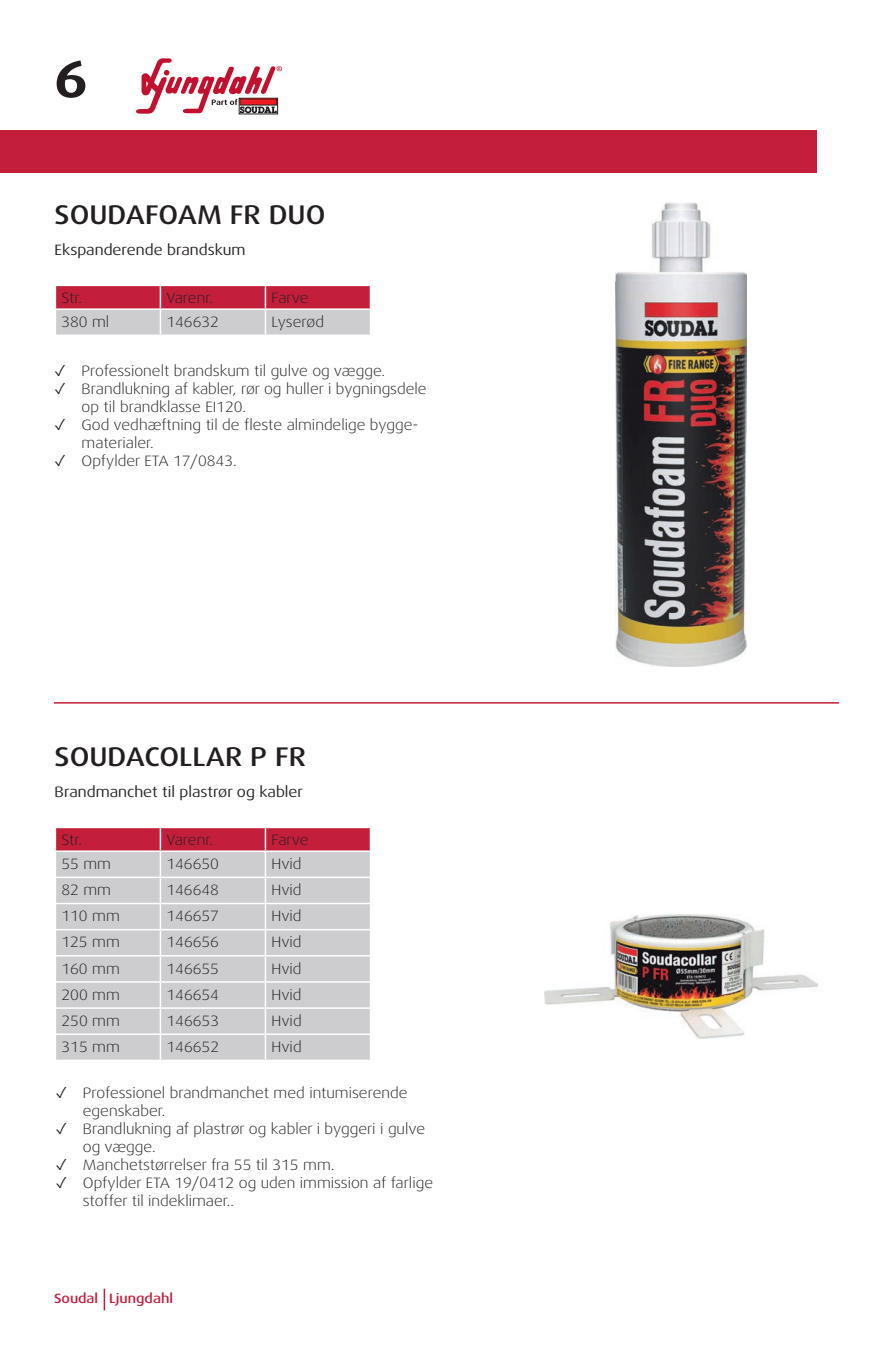
<style>
.page{position:relative;width:893px;height:1361px;background:#fff}
.page>*{position:absolute;margin:0;border:0;box-sizing:border-box;transform-origin:0 0}
.t1{font:700 expanded 52.5px "Dax Pro";color:#231f20}
.t2{font:500 expanded 27px "Dax Pro";color:#231f20}
.t3{font:300 expanded 15px/18px "Dax Pro";color:#231f20}
.t4{font:expanded 15px "Dax Pro";color:#231f20}
.t5{font:500 expanded 13.5px "Dax Pro";color:#c31f3b}
</style>
<div class="page">
<svg style="left:104px;top:1288px;width:1px;height:22px"></svg>
<svg style="left:136px;top:58px;width:146px;height:56px"></svg>
<hr style="left:54px;top:702px;width:785px;height:1px;background:#c31f3b">
<div style="left:0;top:131px;width:816px;height:42px;background:#c31f3b"></div>
<svg style="left:55px;top:285px;width:316px;height:50px;background:#cc8491"></svg>
<img style="left:615px;top:202px;width:132px;height:465px">
<svg style="left:55px;top:827px;width:316px;height:232px;background:#cfc0c4"></svg>
<img style="left:545px;top:914px;width:272px;height:124px">
<h1 class="t1" style="left:54px;top:45px;width:35px">6</h1>
<h2 class="t2" style="left:55px;top:197px;width:272px">SOUDAFOAM FR DUO</h2>
<p class="t4" style="left:55px;top:241px;width:192px">Ekspanderende brandskum</p>
<p class="t3" style="left:61px;top:289px;width:22px">Str.</p>
<p class="t3" style="left:166px;top:289px;width:48px">Varenr.</p>
<p class="t3" style="left:271px;top:289px;width:38px">Farve</p>
<p class="t3" style="left:61px;top:313px;width:49px">380 ml</p>
<p class="t3" style="left:166px;top:313px;width:54px">146632</p>
<p class="t3" style="left:271px;top:313px;width:54px">Lyserød</p>
<p class="t3" style="left:55px;top:361px;width:332px">✓ Professionelt brandskum til gulve og vægge.</p>
<p class="t3" style="left:82px;top:379px;width:346px;text-indent:-27px">✓ Brandlukning af kabler, rør og huller i bygningsdele op til brandklasse EI120.</p>
<p class="t3" style="left:82px;top:415px;width:338px;text-indent:-27px">✓ God vedhæftning til de fleste almindelige bygge&shy;materialer.</p>
<p class="t3" style="left:55px;top:451px;width:184px">✓ Opfylder ETA 17/0843.</p>
<h2 class="t2" style="left:55px;top:739px;width:253px">SOUDACOLLAR P FR</h2>
<p class="t4" style="left:55px;top:782px;width:250px">Brandmanchet til plastrør og kabler</p>
<p class="t3" style="left:61px;top:831px;width:22px">Str.</p>
<p class="t3" style="left:166px;top:831px;width:48px">Varenr.</p>
<p class="t3" style="left:271px;top:831px;width:38px">Farve</p>
<p class="t3" style="left:61px;top:855px;width:51px">55 mm</p>
<p class="t3" style="left:166px;top:855px;width:54px">146650</p>
<p class="t3" style="left:271px;top:855px;width:32px">Hvid</p>
<p class="t3" style="left:61px;top:881px;width:51px">82 mm</p>
<p class="t3" style="left:166px;top:881px;width:54px">146648</p>
<p class="t3" style="left:271px;top:881px;width:32px">Hvid</p>
<p class="t3" style="left:61px;top:907px;width:60px">110 mm</p>
<p class="t3" style="left:166px;top:907px;width:54px">146657</p>
<p class="t3" style="left:271px;top:907px;width:32px">Hvid</p>
<p class="t3" style="left:61px;top:933px;width:60px">125 mm</p>
<p class="t3" style="left:166px;top:933px;width:54px">146656</p>
<p class="t3" style="left:272px;top:933px;width:32px">Hvid</p>
<p class="t3" style="left:61px;top:959px;width:60px">160 mm</p>
<p class="t3" style="left:166px;top:959px;width:54px">146655</p>
<p class="t3" style="left:272px;top:959px;width:32px">Hvid</p>
<p class="t3" style="left:61px;top:985px;width:60px">200 mm</p>
<p class="t3" style="left:167px;top:985px;width:54px">146654</p>
<p class="t3" style="left:272px;top:985px;width:32px">Hvid</p>
<p class="t3" style="left:61px;top:1012px;width:60px">250 mm</p>
<p class="t3" style="left:167px;top:1012px;width:54px">146653</p>
<p class="t3" style="left:272px;top:1012px;width:32px">Hvid</p>
<p class="t3" style="left:62px;top:1038px;width:60px">315 mm</p>
<p class="t3" style="left:167px;top:1038px;width:54px">146652</p>
<p class="t3" style="left:272px;top:1038px;width:32px">Hvid</p>
<p class="t3" style="left:83px;top:1084px;width:326px;text-indent:-27px">✓ Professionel brandmanchet med intumiserende egenskaber.</p>
<p class="t3" style="left:83px;top:1120px;width:344px;text-indent:-27px">✓ Brandlukning af plastrør og kabler i byggeri i gulve og vægge.</p>
<p class="t3" style="left:56px;top:1156px;width:280px">✓ Manchetstørrelser fra 55 til 315 mm.</p>
<p class="t3" style="left:83px;top:1174px;width:352px;text-indent:-27px">✓ Opfylder ETA 19/0412 og uden immission af farlige stoffer til indeklimaer..</p>
<p class="t5" style="left:54px;top:1290px;width:121px">Soudal Ljungdahl</p>
</div>
